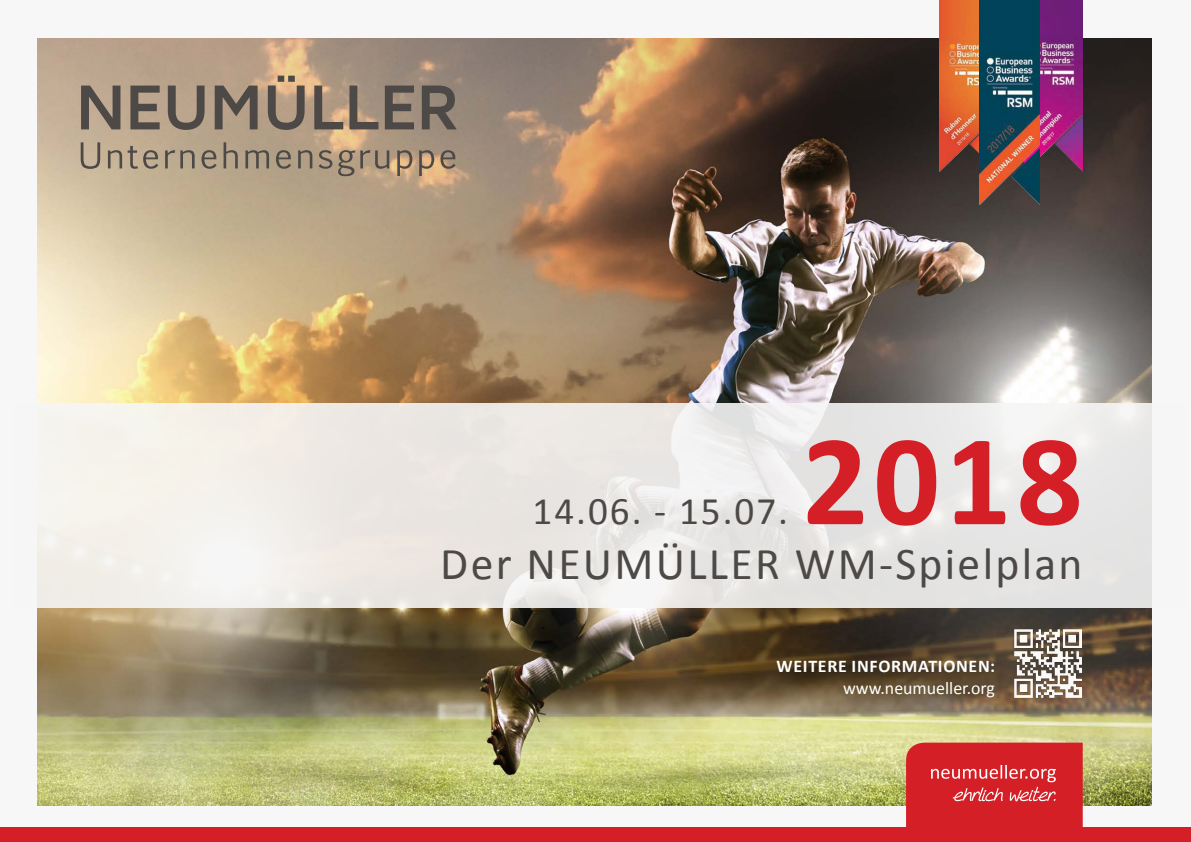
<style>
.page{position:relative;width:1191px;height:842px;background:#f6f6f6}
.page>*{position:absolute;margin:0;border:0;box-sizing:border-box;transform-origin:0 0}
.t1{font:700 130.7px "Calibri";color:#d51f26}
.t2{font:45.7px "Calibri";letter-spacing:.05em;color:#4d4947}
.t3{font:39.2px "Calibri";letter-spacing:.05em;color:#4d4947}
.t4{font:700 17.9px "Calibri";letter-spacing:.04em;color:#fff}
.t5{font:17.9px "Calibri";color:#fff}
</style>
<div class="page">
<img style="left:37px;top:38px;width:1114px;height:768px">
<svg style="left:81px;top:76px;width:376px;height:54px;background:#918070"></svg>
<svg style="left:81px;top:142px;width:374px;height:34px;background:#a9967e"></svg>
<svg style="left:906px;top:743px;width:176px;height:85px;background:#d72c32"></svg>
<svg style="left:37px;top:403px;width:1115px;height:204px;fill:#ebe8e5"></svg>
<img style="left:1014px;top:630px;width:68px;height:67px">
<img style="left:939px;top:0;width:40px;height:171px">
<img style="left:1039px;top:0;width:43px;height:171px">
<img style="left:979px;top:0;width:60px;height:204px">
<div style="left:0;top:828px;width:1191px;height:14px;background:#d51f26"></div>
<h1 class="t1" style="left:802px;top:416px;width:282px">2018</h1>
<p class="t2" style="left:440px;top:541px;width:644px">Der NEUMÜLLER WM-Spielplan</p>
<p class="t3" style="left:532px;top:492px;width:257px">14.06. - 15.07.</p>
<p class="t4" style="left:776px;top:658px;width:220px">WEITERE INFORMATIONEN:</p>
<p class="t5" style="left:843px;top:679px;width:153px">www.neumueller.org</p>
</div>
